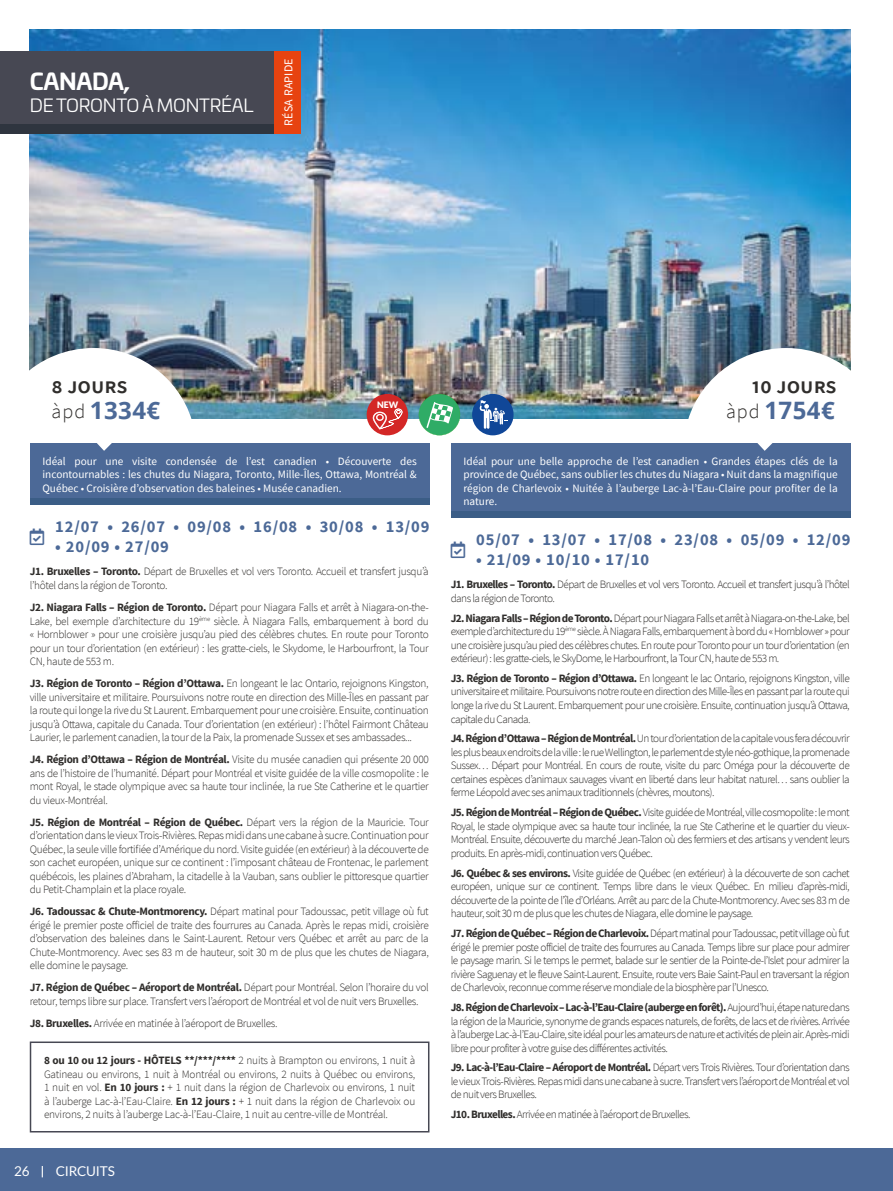
<style>
.page{position:relative;width:893px;height:1191px;background:#fff}
.page>*{position:absolute;margin:0;border:0;box-sizing:border-box;transform-origin:0 0}
.t1{font:700 24px "Open Sans";letter-spacing:.02em;color:#4c6997}
.t2{font:600 22.5px "Source Sans Pro";color:#302e2c}
.t3{font:700 22.5px "Univia Pro";letter-spacing:-.015em;color:#fff}
.t4{font:18px "Univia Pro";letter-spacing:-.015em;color:#fff}
.t5{font:700 16.5px "Source Sans Pro";letter-spacing:.05em;color:#4c6997}
.t6{font:13.5px "Lato";letter-spacing:-.01em;color:#fff}
.t7{font:12px "Source Sans Pro";letter-spacing:.02em;color:#fff}
.t8{font:300 11.25px/13.5px "Source Sans Pro";letter-spacing:-.05em;color:#302e2c;text-align:justify}
.t9{font:11.25px/13.5px "Source Sans Pro";color:#fff;text-align:justify}
.t10{font:300 11.25px/13.5px "Source Sans Pro";letter-spacing:-.03em;color:#302e2c}
.t11{font:900 8.85px "Lato";color:#fff}
.s1{font-family:"Source Sans Pro";font-weight:300;font-size:20.1px;color:#302e2c}
.s2{font-weight:700}
</style>
<div class="page">
<div style="left:0;top:1148px;width:893px;height:43px;background:#4c6997"></div>
<img style="left:30px;top:30px;width:820px;height:389px">
<div style="left:30px;top:1041px;width:399px;height:91px;border:2px solid #474853"></div>
<div style="left:30px;top:443px;width:399px;height:61px;background:#4c6997"></div>
<div style="left:0;top:51px;width:275px;height:82px;background:#474853"></div>
<div style="left:0;top:124px;width:275px;height:9px;background:#2f353f"></div>
<svg style="left:29px;top:348px;width:165px;height:103px"></svg>
<div style="left:30px;top:498px;width:399px;height:6px;background:#3b5d86"></div>
<div style="left:275px;top:51px;width:26px;height:82px;background:#e74310"></div>
<div style="left:451px;top:443px;width:399px;height:75px;background:#4c6997"></div>
<svg style="left:686px;top:348px;width:165px;height:103px"></svg>
<div style="left:451px;top:511px;width:399px;height:7px;background:#3b5d86"></div>
<div style="left:367px;top:394px;width:41px;height:41px;background:#d32726;border-radius:50%"></div>
<svg style="left:373px;top:408px;width:30px;height:21px"></svg>
<div style="left:472px;top:394px;width:42px;height:41px;background:#104798;border-radius:50%"></div>
<svg style="left:480px;top:400px;width:28px;height:29px"></svg>
<svg style="left:419px;top:394px;width:41px;height:41px"></svg>
<h2 class="t3" style="left:30px;top:64px;width:102px">CANADA,</h2>
<h3 class="t4" style="left:30px;top:92px;width:225px">DE TORONTO À MONTRÉAL</h3>
<p class="t7" style="left:281px;top:126px;width:69px;rotate:-90deg">RÉSA RAPIDE</p>
<h2 class="t2" style="left:52px;top:371px;width:77px">8 jours</h2>
<h1 class="t1" style="left:52px;top:393px;width:110px"><span class="s1">àpd</span> 1334€</h1>
<p class="t11" style="left:377px;top:399px;width:23px">NEW</p>
<p class="t9" style="left:43px;top:454px;width:376px">Idéal pour une visite condensée de l’est canadien • Découverte des incontournables : les chutes du Niagara, Toronto, Mille-Îles, Ottawa, Montréal &amp; Québec • Croisière d’observation des baleines • Musée canadien.</p>
<h3 class="t5" style="left:55px;top:515px;width:376px">12/07 • 26/07 • 09/08 • 16/08 • 30/08 • 13/09</h3>
<h3 class="t5" style="left:55px;top:535px;width:115px">• 20/09 • 27/09</h3>
<p class="t10" style="left:30px;top:565px;width:401px"><span class="s2">J1. Bruxelles – Toronto.</span> Départ de Bruxelles et vol vers Toronto. Accueil et transfert jusqu’à l’hôtel dans la région de Toronto.</p>
<p class="t8" style="left:30px;top:600px;width:401px"><span class="s2">J2. Niagara Falls – Région de Toronto.</span> Départ pour Niagara Falls et arrêt à Niagara-on-the-Lake, bel exemple d’architecture du 19<sup>ème</sup> siècle. À Niagara Falls, embarquement à bord du « Hornblower » pour une croisière jusqu’au pied des célèbres chutes. En route pour Toronto pour un tour d’orientation (en extérieur) : les gratte-ciels, le Skydome, le Harbourfront, la Tour CN, haute de 553 m.</p>
<p class="t8" style="left:30px;top:676px;width:401px"><span class="s2">J3. Région de Toronto – Région d’Ottawa.</span> En longeant le lac Ontario, rejoignons Kingston, ville universitaire et militaire. Poursuivons notre route en direction des Mille-Îles en passant par la route qui longe la rive du St Laurent. Embarquement pour une croisière. Ensuite, continuation jusqu’à Ottawa, capitale du Canada. Tour d’orientation (en extérieur) : l’hôtel Fairmont Château Laurier, le parlement canadien, la tour de la Paix, la promenade Sussex et ses ambassades...</p>
<p class="t8" style="left:30px;top:752px;width:401px"><span class="s2">J4. Région d’Ottawa – Région de Montréal.</span> Visite du musée canadien qui présente 20 000 ans de l’histoire de l’humanité. Départ pour Montréal et visite guidée de la ville cosmopolite : le mont Royal, le stade olympique avec sa haute tour inclinée, la rue Ste Catherine et le quartier du vieux-Montréal.</p>
<p class="t8" style="left:30px;top:815px;width:401px"><span class="s2">J5. Région de Montréal – Région de Québec.</span> Départ vers la région de la Mauricie. Tour d’orientation dans le vieux Trois-Rivières. Repas midi dans une cabane à sucre. Continuation pour Québec, la seule ville fortifiée d’Amérique du nord. Visite guidée (en extérieur) à la découverte de son cachet européen, unique sur ce continent : l’imposant château de Frontenac, le parlement québécois, les plaines d’Abraham, la citadelle à la Vauban, sans oublier le pittoresque quartier du Petit-Champlain et la place royale.</p>
<p class="t8" style="left:30px;top:904px;width:401px"><span class="s2">J6. Tadoussac &amp; Chute-Montmorency.</span> Départ matinal pour Tadoussac, petit village où fut érigé le premier poste officiel de traite des fourrures au Canada. Après le repas midi, croisière d’observation des baleines dans le Saint-Laurent. Retour vers Québec et arrêt au parc de la Chute-Montmorency. Avec ses 83 m de hauteur, soit 30 m de plus que les chutes de Niagara, elle domine le paysage.</p>
<p class="t10" style="left:30px;top:980px;width:401px"><span class="s2">J7. Région de Québec – Aéroport de Montréal.</span> Départ pour Montréal. Selon l’horaire du vol retour, temps libre sur place. Transfert vers l’aéroport de Montréal et vol de nuit vers Bruxelles.</p>
<p class="t10" style="left:30px;top:1016px;width:249px"><span class="s2">J8. Bruxelles.</span> Arrivée en matinée à l’aéroport de Bruxelles.</p>
<p class="t8" style="left:44px;top:1053px;width:373px"><span class="s2">8 ou 10 ou 12 jours - HÔTELS **/***/****</span> 2 nuits à Brampton ou environs, 1 nuit à Gatineau ou environs, 1 nuit à Montréal ou environs, 2 nuits à Québec ou environs, 1 nuit en vol. <span class="s2">En 10 jours :</span> + 1 nuit dans la région de Charlevoix ou environs, 1 nuit à l’auberge Lac-à-l’Eau-Claire. <span class="s2">En 12 jours :</span> + 1 nuit dans la région de Charlevoix ou environs, 2 nuits à l’auberge Lac-à-l’Eau-Claire, 1 nuit au centre-ville de Montréal.</p>
<p class="t6" style="left:14px;top:1164px;width:17px">26</p>
<p class="t6" style="left:56px;top:1164px;width:61px">CIRCUITS</p>
<h2 class="t2" style="left:752px;top:371px;width:86px">10 jours</h2>
<h1 class="t1" style="left:726px;top:393px;width:110px"><span class="s1">àpd</span> 1754€</h1>
<p class="t9" style="left:463px;top:454px;width:376px">Idéal pour une belle approche de l’est canadien • Grandes étapes clés de la province de Québec, sans oublier les chutes du Niagara • Nuit dans la magnifique région de Charlevoix • Nuitée à l’auberge Lac-à-l’Eau-Claire pour profiter de la nature.</p>
<h3 class="t5" style="left:476px;top:528px;width:376px">05/07 • 13/07 • 17/08 • 23/08 • 05/09 • 12/09</h3>
<h3 class="t5" style="left:476px;top:548px;width:175px">• 21/09 • 10/10 • 17/10</h3>
<p class="t8" style="left:451px;top:578px;width:401px"><span class="s2">J1. Bruxelles – Toronto.</span> Départ de Bruxelles et vol vers Toronto. Accueil et transfert jusqu’à l’hôtel dans la région de Toronto.</p>
<p class="t8" style="left:451px;top:611px;width:401px"><span class="s2">J2. Niagara Falls – Région de Toronto.</span> Départ pour Niagara Falls et arrêt à Niagara-on-the-Lake, bel exemple d’architecture du 19<sup>ème</sup> siècle. À Niagara Falls, embarquement à bord du «Hornblower» pour une croisière jusqu’au pied des célèbres chutes. En route pour Toronto pour un tour d’orientation (en extérieur): les gratte-ciels, le SkyDome, le Harbourfront, la Tour CN, haute de 553 m.</p>
<p class="t8" style="left:451px;top:671px;width:401px"><span class="s2">J3. Région de Toronto – Région d’Ottawa.</span> En longeant le lac Ontario, rejoignons Kingston, ville universitaire et militaire. Poursuivons notre route en direction des Mille-Îles en passant par la route qui longe la rive du St Laurent. Embarquement pour une croisière. Ensuite, continuation jusqu’à Ottawa, capitale du Canada.</p>
<p class="t8" style="left:451px;top:732px;width:401px"><span class="s2">J4. Région d’Ottawa – Région de Montréal.</span> Un tour d’orientation de la capitale vous fera découvrir les plus beaux endroits de la ville: le rue Wellington, le parlement de style néo-gothique, la promenade Sussex… Départ pour Montréal. En cours de route, visite du parc Oméga pour la découverte de certaines espèces d’animaux sauvages vivant en liberté dans leur habitat naturel… sans oublier la ferme Léopold avec ses animaux traditionnels (chèvres, moutons).</p>
<p class="t8" style="left:451px;top:806px;width:401px"><span class="s2">J5. Région de Montréal – Région de Québec.</span> Visite guidée de Montréal, ville cosmopolite: le mont Royal, le stade olympique avec sa haute tour inclinée, la rue Ste Catherine et le quartier du vieux-Montréal. Ensuite, découverte du marché Jean-Talon où des fermiers et des artisans y vendent leurs produits. En après-midi, continuation vers Québec.</p>
<p class="t8" style="left:451px;top:866px;width:401px"><span class="s2">J6. Québec &amp; ses environs.</span> Visite guidée de Québec (en extérieur) à la découverte de son cachet européen, unique sur ce continent. Temps libre dans le vieux Québec. En milieu d’après-midi, découverte de la pointe de l’île d’Orléans. Arrêt au parc de la Chute-Montmorency. Avec ses 83 m de hauteur, soit 30 m de plus que les chutes de Niagara, elle domine le paysage.</p>
<p class="t8" style="left:451px;top:926px;width:401px"><span class="s2">J7. Région de Québec – Région de Charlevoix.</span> Départ matinal pour Tadoussac, petit village où fut érigé le premier poste officiel de traite des fourrures au Canada. Temps libre sur place pour admirer le paysage marin. Si le temps le permet, balade sur le sentier de la Pointe-de-l’Islet pour admirer la rivière Saguenay et le fleuve Saint-Laurent. Ensuite, route vers Baie Saint-Paul en traversant la région de Charlevoix, reconnue comme réserve mondiale de la biosphère par l’Unesco.</p>
<p class="t8" style="left:451px;top:1000px;width:401px"><span class="s2">J8. Région de Charlevoix – Lac-à-l’Eau-Claire (auberge en forêt).</span> Aujourd’hui, étape nature dans la région de la Mauricie, synonyme de grands espaces naturels, de forêts, de lacs et de rivières. Arrivée à l’auberge Lac-à-l’Eau-Claire, site idéal pour les amateurs de nature et activités de plein air. Après-midi libre pour profiter à votre guise des différentes activités.</p>
<p class="t8" style="left:451px;top:1061px;width:401px"><span class="s2">J9. Lac-à-l’Eau-Claire – Aéroport de Montréal.</span> Départ vers Trois Rivières. Tour d’orientation dans le vieux Trois-Rivières. Repas midi dans une cabane à sucre. Transfert vers l’aéroport de Montréal et vol de nuit vers Bruxelles.</p>
<p class="t8" style="left:451px;top:1107px;width:241px"><span class="s2">J10. Bruxelles.</span> Arrivée en matinée à l’aéroport de Bruxelles.</p>
</div>
